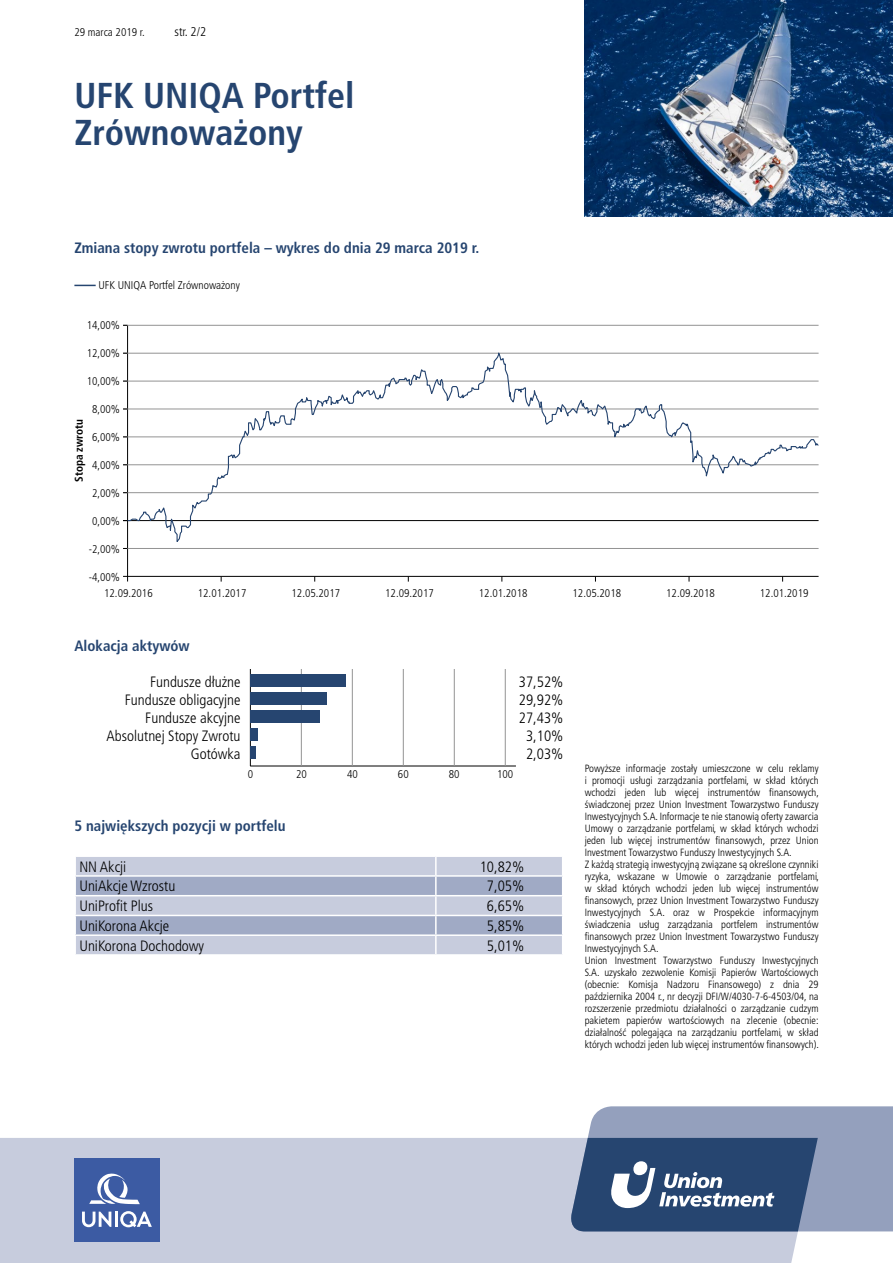
<style>
.page{position:relative;width:893px;height:1263px;background:#fff}
.page>*{position:absolute;margin:0;border:0;box-sizing:border-box;transform-origin:0 0}
.t1{font:700 condensed 36px/36.2px "Frutiger LT Pro";color:#264570}
.t2{font:300 condensed 15px/18.1px "Frutiger LT Pro";color:#000;text-align:center}
.t3{font:700 condensed 15px "Frutiger LT Pro";color:#264570}
.t4{font:300 condensed 12.75px "Frutiger LT Pro";color:#000}
.t5{font:300 condensed 11.25px/15.6px "Frutiger LT Pro";color:#000}
.t6{font:700 condensed 11.25px "Frutiger LT Pro";color:#000}
.t7{font:300 condensed 10.5px/12px "Frutiger LT Pro";color:#000}
</style>
<div class="page">
<div style="left:0;top:1138px;width:818px;height:125px;background:#c7ccdd"></div>
<svg style="left:568px;top:1106px;width:325px;height:125px;background:#6a7d9e"></svg>
<img style="left:585px;top:0;width:308px;height:217px">
<div style="left:74px;top:1159px;width:85px;height:83px;background:#3c5ba3"></div>
<svg style="left:82px;top:1211px;width:29px;height:16px"></svg>
<hr style="left:115px;top:1211px;width:3px;height:16px;background:#fff">
<svg style="left:120px;top:1211px;width:32px;height:16px"></svg>
<svg style="left:89px;top:1173px;width:51px;height:31px"></svg>
<svg style="left:74px;top:285px;width:22px;height:1px"></svg>
<svg style="left:75px;top:857px;width:488px;height:97px;background:#bcc2d6"></svg>
<hr style="left:250px;top:766px;width:266px;height:1px;background:#000">
<hr style="left:301px;top:669px;width:1px;height:97px;background:#939393">
<hr style="left:352px;top:669px;width:1px;height:97px;background:#939393">
<hr style="left:403px;top:669px;width:1px;height:97px;background:#939393">
<hr style="left:454px;top:669px;width:1px;height:97px;background:#939393">
<hr style="left:505px;top:669px;width:1px;height:97px;background:#939393">
<hr style="left:250px;top:669px;width:1px;height:97px;background:#000">
<div style="left:250px;top:674px;width:96px;height:13px;background:#264570"></div>
<div style="left:250px;top:692px;width:76px;height:13px;background:#264570"></div>
<div style="left:250px;top:710px;width:70px;height:13px;background:#264570"></div>
<div style="left:250px;top:728px;width:8px;height:13px;background:#264570"></div>
<div style="left:250px;top:746px;width:5px;height:13px;background:#264570"></div>
<hr style="left:127px;top:325px;width:1px;height:256px;background:#000">
<hr style="left:123px;top:576px;width:696px;height:1px;background:#000">
<hr style="left:123px;top:325px;width:696px;height:1px;background:#939393">
<svg style="left:127px;top:347px;width:692px;height:206px"></svg>
<p class="t5" style="left:74px;top:25px;width:72px">29 marca 2019 r.</p>
<p class="t4" style="left:175px;top:24px;width:33px">str. 2/2</p>
<h1 class="t1" style="left:74px;top:78px;width:282px">UFK UNIQA Portfel<br>Zrównoważony</h1>
<h2 class="t3" style="left:74px;top:239px;width:407px">Zmiana stopy zwrotu portfela – wykres do dnia 29 marca 2019 r.</h2>
<p class="t5" style="left:98px;top:278px;width:143px">UFK UNIQA Portfel Zrównoważony</p>
<p class="t5" style="left:87px;top:317px;width:35px">14,00%</p>
<p class="t5" style="left:87px;top:345px;width:35px">12,00%</p>
<p class="t5" style="left:87px;top:373px;width:35px">10,00%</p>
<p class="t5" style="left:92px;top:401px;width:30px">8,00%</p>
<p class="t5" style="left:92px;top:429px;width:30px">6,00%</p>
<p class="t5" style="left:92px;top:457px;width:30px">4,00%</p>
<p class="t5" style="left:92px;top:485px;width:30px">2,00%</p>
<p class="t5" style="left:92px;top:513px;width:30px">0,00%</p>
<p class="t5" style="left:89px;top:541px;width:33px">-2,00%</p>
<p class="t5" style="left:104px;top:569px;width:50px;text-indent:-15px">-4,00%<br>12.09.2016</p>
<p class="t6" style="left:72px;top:482px;width:64px;rotate:-90deg">Stopa zwrotu</p>
<p class="t5" style="left:198px;top:585px;width:50px">12.01.2017</p>
<p class="t5" style="left:292px;top:585px;width:50px">12.05.2017</p>
<p class="t5" style="left:385px;top:585px;width:50px">12.09.2017</p>
<p class="t5" style="left:479px;top:585px;width:50px">12.01.2018</p>
<p class="t5" style="left:573px;top:585px;width:50px">12.05.2018</p>
<p class="t5" style="left:666px;top:585px;width:50px">12.09.2018</p>
<p class="t5" style="left:760px;top:585px;width:50px">12.01.2019</p>
<h2 class="t3" style="left:74px;top:636px;width:117px">Alokacja aktywów</h2>
<h2 class="t2" style="left:107px;top:673px;width:135px;text-align:right">Fundusze dłużne<br>Fundusze obligacyjne<br>Fundusze akcyjne<br>Absolutnej Stopy Zwrotu<br>Gotówka</h2>
<h2 class="t2" style="left:519px;top:673px;width:46px">37,52%<br>29,92%<br>27,43%<br>3,10%<br>2,03%</h2>
<p class="t5" style="left:248px;top:766px;width:7px">0</p>
<p class="t5" style="left:296px;top:766px;width:12px">20</p>
<p class="t5" style="left:347px;top:766px;width:12px">40</p>
<p class="t5" style="left:398px;top:766px;width:12px">60</p>
<p class="t5" style="left:449px;top:766px;width:12px">80</p>
<p class="t5" style="left:497px;top:766px;width:18px">100</p>
<h2 class="t3" style="left:74px;top:817px;width:213px">5 największych pozycji w portfelu</h2>
<h2 class="t2" style="left:79px;top:857px;width:48px">NN Akcji</h2>
<h2 class="t2" style="left:480px;top:857px;width:46px">10,82%</h2>
<h2 class="t2" style="left:79px;top:877px;width:97px">UniAkcje Wzrostu</h2>
<h2 class="t2" style="left:487px;top:877px;width:39px">7,05%</h2>
<h2 class="t2" style="left:79px;top:897px;width:75px">UniProfit Plus</h2>
<h2 class="t2" style="left:487px;top:897px;width:39px">6,65%</h2>
<h2 class="t2" style="left:79px;top:917px;width:91px">UniKorona Akcje</h2>
<h2 class="t2" style="left:487px;top:917px;width:39px">5,85%</h2>
<h2 class="t2" style="left:79px;top:937px;width:126px">UniKorona Dochodowy</h2>
<h2 class="t2" style="left:487px;top:937px;width:39px">5,01%</h2>
<p class="t7" style="left:585px;top:763px;width:236px">Powyższe informacje zostały umieszczone w celu reklamy i promocji usługi zarządzania portfelami, w skład których wchodzi jeden lub więcej instrumentów finansowych, świadczonej przez Union Investment Towarzystwo Funduszy Inwestycyjnych S.A. Informacje te nie stanowią oferty zawarcia Umowy o zarządzanie portfelami, w skład których wchodzi jeden lub więcej instrumentów finansowych, przez Union Investment Towarzystwo Funduszy Inwestycyjnych S.A.<br>Z każdą strategią inwestycyjną związane są określone czynniki ryzyka, wskazane w Umowie o zarządzanie portfelami, w skład których wchodzi jeden lub więcej instrumentów finansowych, przez Union Investment Towarzystwo Funduszy Inwestycyjnych S.A. oraz w Prospekcie informacyjnym świadczenia usług zarządzania portfelem instrumentów finansowych przez Union Investment Towarzystwo Funduszy Inwestycyjnych S.A.<br>Union Investment Towarzystwo Funduszy Inwestycyjnych S.A. uzyskało zezwolenie Komisji Papierów Wartościowych (obecnie: Komisja Nadzoru Finansowego) z dnia 29 października 2004 r., nr decyzji DFI/W/4030-7-6-4503/04, na rozszerzenie przedmiotu działalności o zarządzanie cudzym pakietem papierów wartościowych na zlecenie (obecnie: działalność polegająca na zarządzaniu portfelami, w skład których wchodzi jeden lub więcej instrumentów finansowych).</p>
</div>
